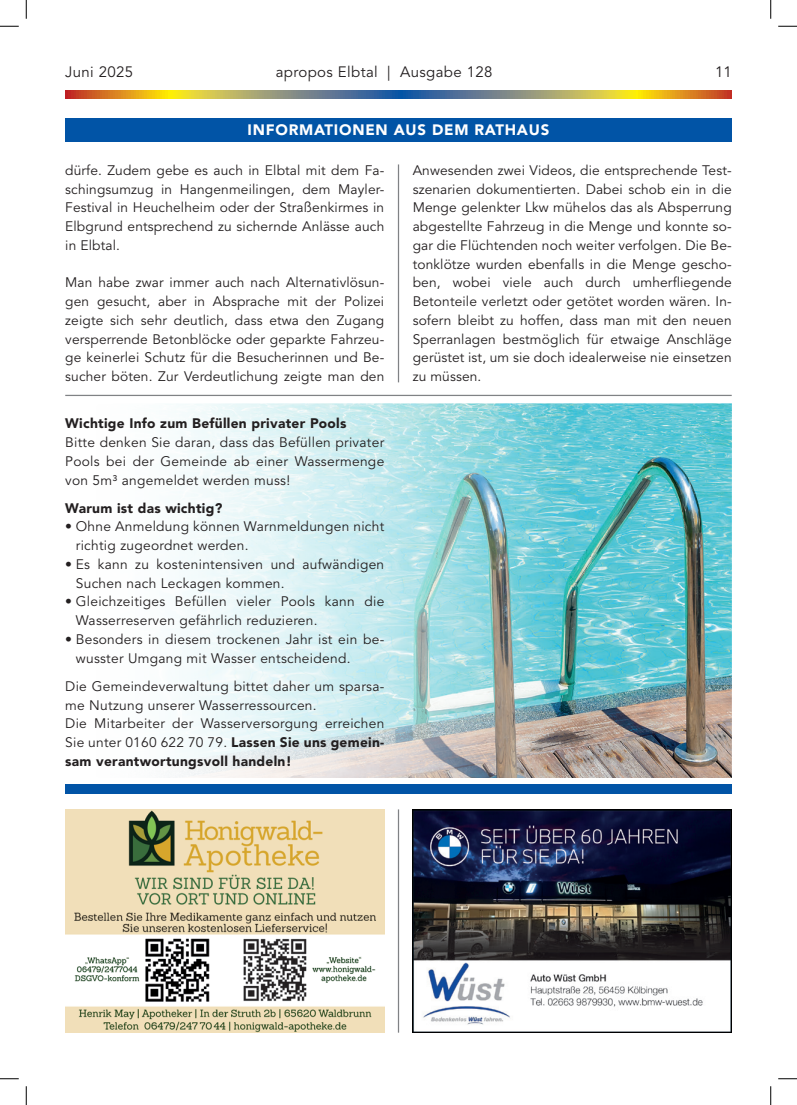
<style>
.page{position:relative;width:797px;height:1105px;background:#fff}
.page>*{position:absolute;margin:0;border:0;box-sizing:border-box;transform-origin:0 0}
.t1{font:15px "Avenir LT Std";letter-spacing:.025em;color:#231f20}
.t2{font:900 15px "Avenir LT Std";letter-spacing:.05em;color:#fff}
.t3{font:13.75px/18.8px "Avenir LT Std";letter-spacing:.02em;color:#231f20}
.t4{font:900 13.75px "Avenir LT Std";letter-spacing:.02em;color:#231f20}
.s1{font-weight:900}
</style>
<div class="page">
<img style="left:178px;top:404px;width:553px;height:373px">
<svg style="left:65px;top:90px;width:666px;height:9px;background:#a3935b"></svg>
<div style="left:65px;top:118px;width:666px;height:24px;background:#0154a6"></div>
<div style="left:65px;top:785px;width:666px;height:9px;background:#0154a6"></div>
<img style="left:65px;top:809px;width:319px;height:224px">
<img style="left:412px;top:809px;width:319px;height:224px">
<hr style="left:398px;top:809px;width:1px;height:224px;background:#808285">
<hr style="left:398px;top:164px;width:1px;height:218px;background:#808285">
<hr style="left:65px;top:395px;width:666px;height:1px;background:#808285">
<svg style="left:0;top:25px;width:19px;height:2px"></svg>
<svg style="left:778px;top:25px;width:19px;height:2px"></svg>
<svg style="left:0;top:1078px;width:19px;height:1px"></svg>
<svg style="left:778px;top:1078px;width:19px;height:1px"></svg>
<svg style="left:25px;top:0;width:2px;height:19px"></svg>
<svg style="left:25px;top:1086px;width:2px;height:19px"></svg>
<svg style="left:770px;top:0;width:1px;height:19px"></svg>
<svg style="left:770px;top:1086px;width:1px;height:19px"></svg>
<p class="t1" style="left:65px;top:63px;width:70px">Juni 2025</p>
<p class="t1" style="left:276px;top:63px;width:218px">apropos Elbtal | Ausgabe 128</p>
<p class="t1" style="left:715px;top:63px;width:18px">11</p>
<p class="t2" style="left:248px;top:121px;width:303px">INFORMATIONEN AUS DEM RATHAUS</p>
<p class="t3" style="left:65px;top:161px;width:320px;text-align:justify">dürfe. Zudem gebe es auch in Elbtal mit dem Fa&shy;schingsumzug in Hangenmeilingen, dem Mayler-Festival in Heuchelheim oder der Straßenkirmes in Elbgrund entsprechend zu sichernde Anlässe auch in Elbtal.</p>
<p class="t3" style="left:65px;top:274px;width:320px;text-align:justify">Man habe zwar immer auch nach Alternativlösun&shy;gen gesucht, aber in Absprache mit der Polizei zeigte sich sehr deutlich, dass etwa den Zugang versperrende Betonblöcke oder geparkte Fahrzeu&shy;ge keinerlei Schutz für die Besucherinnen und Be&shy;sucher böten. Zur Verdeutlichung zeigte man den</p>
<p class="t4" style="left:65px;top:415px;width:283px">Wichtige Info zum Befüllen privater Pools</p>
<p class="t3" style="left:65px;top:433px;width:320px;text-align:justify">Bitte denken Sie daran, dass das Befüllen privater Pools bei der Gemeinde ab einer Wassermenge von 5m³ angemeldet werden muss!</p>
<p class="t4" style="left:65px;top:499px;width:159px">Warum ist das wichtig?</p>
<p class="t3" style="left:76px;top:518px;width:310px;text-indent:-11px">• Ohne Anmeldung können Warnmeldungen nicht richtig zugeordnet werden.</p>
<p class="t3" style="left:76px;top:555px;width:310px;text-indent:-11px">• Es kann zu kostenintensiven und aufwändigen<br>Suchen nach Leckagen kommen.</p>
<p class="t3" style="left:76px;top:593px;width:310px;text-indent:-11px">• Gleichzeitiges Befüllen vieler Pools kann die<br>Wasserreserven gefährlich reduzieren.</p>
<p class="t3" style="left:76px;top:630px;width:310px;text-indent:-11px">• Besonders in diesem trockenen Jahr ist ein be&shy;wusster Umgang mit Wasser entscheidend.</p>
<p class="t3" style="left:65px;top:677px;width:320px">Die Gemeindeverwaltung bittet daher um sparsa&shy;me Nutzung unserer Wasserressourcen.<br>Die Mitarbeiter der Wasserversorgung erreichen Sie unter 0160 622 70 79. <span class="s1">Lassen Sie uns gemein&shy;sam verantwortungsvoll handeln!</span></p>
<p class="t3" style="left:412px;top:161px;width:320px;text-align:justify">Anwesenden zwei Videos, die entsprechende Test&shy;szenarien dokumentierten. Dabei schob ein in die Menge gelenkter Lkw mühelos das als Absperrung abgestellte Fahrzeug in die Menge und konnte so&shy;gar die Flüchtenden noch weiter verfolgen. Die Be&shy;tonklötze wurden ebenfalls in die Menge gescho&shy;ben, wobei viele auch durch umherfliegende Betonteile verletzt oder getötet worden wären. In&shy;sofern bleibt zu hoffen, dass man mit den neuen Sperranlagen bestmöglich für etwaige Anschläge gerüstet ist, um sie doch idealerweise nie einsetzen zu müssen.</p>
</div>
